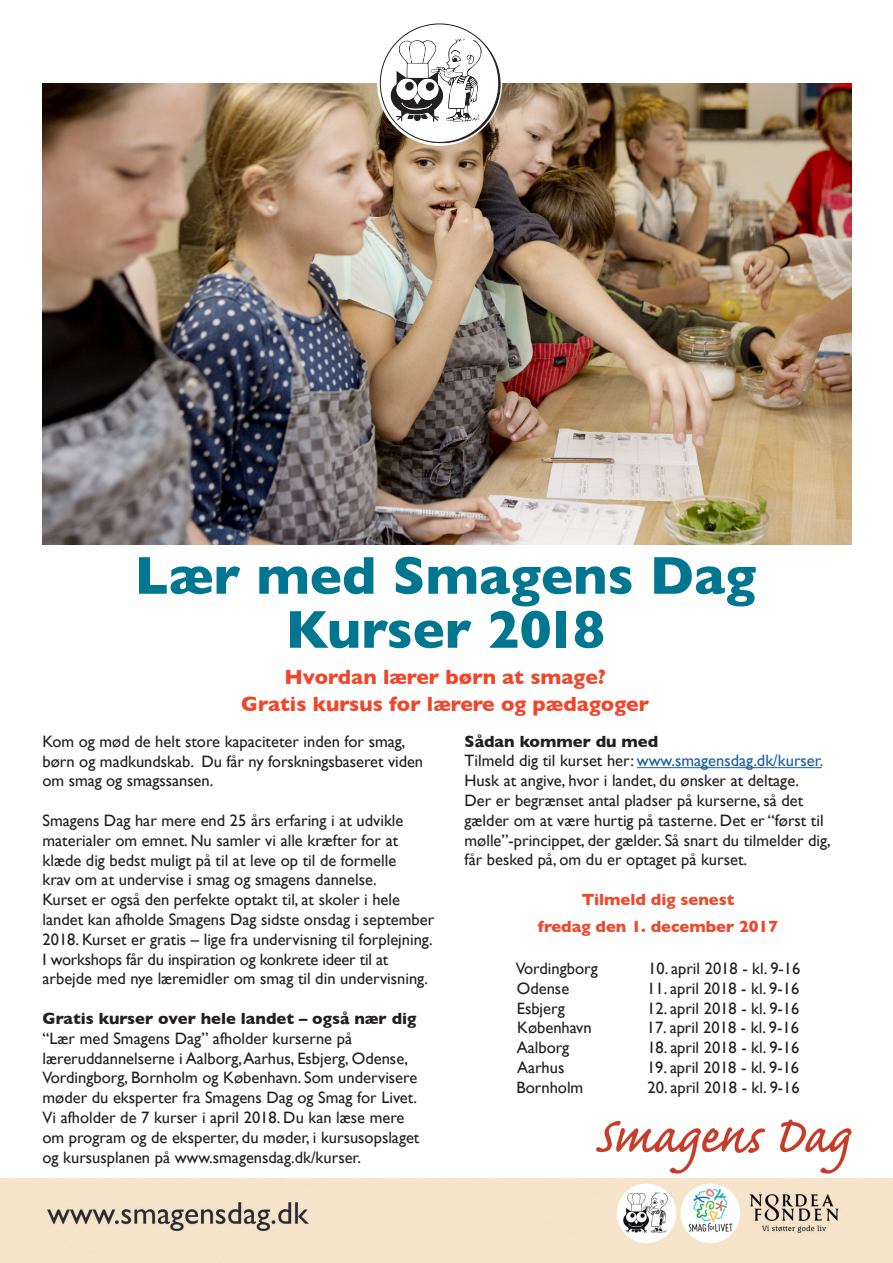
<style>
.page{position:relative;width:893px;height:1263px;background:#fff}
.page>*{position:absolute;margin:0;border:0;box-sizing:border-box;transform-origin:0 0}
.t1{font:700 54px "Gill Sans";color:#007691}
.t2{font:700 21px "Gill Sans";color:#ef472b}
.t3{font:16.5px/19.8px "Gill Sans";color:#231f20}
.t4{font:700 16.5px "Gill Sans";color:#231f20}
.t5{font:16.5px "Gill Sans";color:#175d9e}
.t6{font:700 16.5px "Gill Sans";color:#ef472b}
.s1{color:#231f20}
</style>
<div class="page">
<img style="left:43px;top:83px;width:809px;height:461px">
<svg style="left:380px;top:24px;width:120px;height:119px"></svg>
<div style="left:426px;top:82px;width:8px;height:9px;background:#231f20;border-radius:50%"></div>
<div style="left:405px;top:82px;width:9px;height:9px;background:#231f20;border-radius:50%"></div>
<hr style="left:637px;top:767px;width:185px;height:1px;background:#175d9e">
<img style="left:596px;top:1119px;width:256px;height:55px">
<img style="left:0;top:1178px;width:893px;height:85px">
<p class="t1" style="left:134px;top:533px;width:623px">Lær med Smagens Dag</p>
<p class="t1" style="left:285px;top:587px;width:321px">Kurser 2018</p>
<p class="t2" style="left:284px;top:660px;width:323px">Hvordan lærer børn at smage?</p>
<p class="t2" style="left:241px;top:687px;width:409px">Gratis kursus for lærere og pædagoger</p>
<p class="t3" style="left:43px;top:731px;width:382px">Kom og mød de helt store kapaciteter inden for smag, børn og madkundskab. Du får ny forskningsbaseret viden om smag og smagssansen.</p>
<p class="t3" style="left:43px;top:810px;width:362px">Smagens Dag har mere end 25 års erfaring i at udvikle</p>
<p class="t3" style="left:43px;top:830px;width:357px">materialer om emnet. Nu samler vi alle kræfter for at klæde dig bedst muligt på til at leve op til de formelle</p>
<p class="t3" style="left:43px;top:870px;width:336px">krav om at undervise i smag og smagens dannelse.</p>
<p class="t3" style="left:43px;top:889px;width:393px">Kurset er også den perfekte optakt til, at skoler i hele landet kan afholde Smagens Dag sidste onsdag i september 2018. Kurset er gratis – lige fra undervisning til forplejning.<br>I workshops får du inspiration og konkrete ideer til at arbejde med nye læremidler om smag til din undervisning.</p>
<p class="t4" style="left:43px;top:1005px;width:375px">Gratis kurser over hele landet – også nær dig</p>
<p class="t3" style="left:43px;top:1028px;width:311px">“Lær med Smagens Dag” afholder kurserne på</p>
<p class="t3" style="left:43px;top:1048px;width:367px">læreruddannelserne i Aalborg, Aarhus, Esbjerg, Odense,</p>
<p class="t3" style="left:43px;top:1068px;width:376px">Vordingborg, Bornholm og København. Som undervisere møder du eksperter fra Smagens Dag og Smag for Livet.</p>
<p class="t3" style="left:43px;top:1107px;width:378px">Vi afholder de 7 kurser i april 2018. Du kan læse mere om program og de eksperter, du møder, i kursusopslaget</p>
<p class="t3" style="left:43px;top:1147px;width:320px">og kursusplanen på www.smagensdag.dk/kurser.</p>
<p class="t4" style="left:465px;top:728px;width:195px">Sådan kommer du med</p>
<p class="t5" style="left:465px;top:751px;width:360px"><span class="s1">Tilmeld dig til kurset her:</span> www.smagensdag.dk/kurser.</p>
<p class="t3" style="left:465px;top:770px;width:336px">Husk at angive, hvor i landet, du ønsker at deltage.</p>
<p class="t3" style="left:465px;top:790px;width:368px">Der er begrænset antal pladser på kurserne, så det gælder om at være hurtig på tasterne. Det er “først til mølle”-princippet, der gælder. Så snart du tilmelder dig,</p>
<p class="t3" style="left:465px;top:850px;width:284px">får besked på, om du er optaget på kurset.</p>
<p class="t6" style="left:582px;top:886px;width:154px">Tilmeld dig senest</p>
<p class="t6" style="left:538px;top:913px;width:242px">fredag den 1. december 2017</p>
<p class="t3" style="left:516px;top:958px;width:83px">Vordingborg</p>
<p class="t3" style="left:648px;top:958px;width:154px">10. april 2018 - kl. 9-16</p>
<p class="t3" style="left:517px;top:978px;width:54px">Odense</p>
<p class="t3" style="left:647px;top:978px;width:154px">11. april 2018 - kl. 9-16</p>
<p class="t3" style="left:517px;top:998px;width:49px">Esbjerg</p>
<p class="t3" style="left:647px;top:998px;width:154px">12. april 2018 - kl. 9-16</p>
<p class="t3" style="left:517px;top:1018px;width:76px">København</p>
<p class="t3" style="left:647px;top:1018px;width:154px">17. april 2018 - kl. 9-16</p>
<p class="t3" style="left:517px;top:1037px;width:54px">Aalborg</p>
<p class="t3" style="left:647px;top:1037px;width:154px">18. april 2018 - kl. 9-16</p>
<p class="t3" style="left:517px;top:1057px;width:49px">Aarhus</p>
<p class="t3" style="left:647px;top:1057px;width:154px">19. april 2018 - kl. 9-16</p>
<p class="t3" style="left:516px;top:1077px;width:68px">Bornholm</p>
<p class="t3" style="left:648px;top:1077px;width:154px">20. april 2018 - kl. 9-16</p>
</div>
